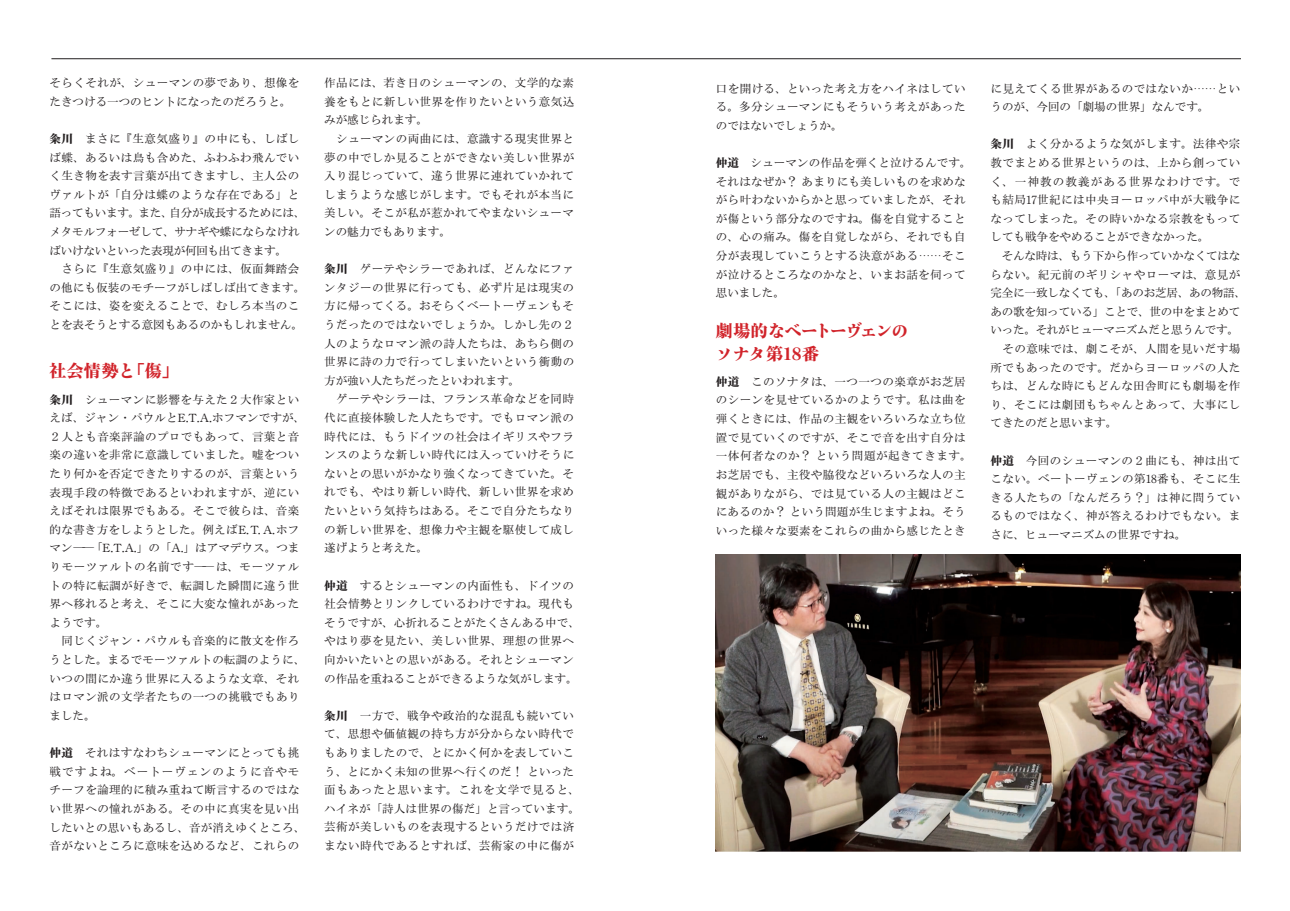
<style>
.page{position:relative;width:1290px;height:911px;background:#fff}
.page>*{position:absolute;margin:0;border:0;box-sizing:border-box;transform-origin:0 0}
.t1{font:16.88px/22.1px "Ro H Min Sink Std UB";color:#d1232a}
.t2{font:500 11.5px/18.6px "Ro H Mincho Pro";letter-spacing:.035em;color:#231f20}
.t3{font:500 11.5px/18.6px "Ro H Mincho Pro";letter-spacing:.01em;color:#231f20}
.t4{font:500 11.5px/18.6px "Ro H Mincho Pro";color:#231f20}
.s1{font-family:"Ro H Mincho Std UB";font-weight:400}
</style>
<div class="page">
<img style="left:716px;top:555px;width:524px;height:296px">
<hr style="left:51px;top:58px;width:1190px;height:1px;background:#231f20">
<p class="t4" style="left:50px;top:74px;width:251px">そらくそれが、シューマンの夢であり、想像をたきつける一つのヒントになったのだろうと。</p>
<p class="t3" style="left:50px;top:130px;width:257px"><span class="s1">粂川　</span>まさに『生意気盛り』の中にも、しばしば蝶、あるいは鳥も含めた、ふわふわ飛んでいく生き物を表す言葉が出てきますし、主人公のヴァルトが「自分は蝶のような存在である」と語ってもいます。また、自分が成長するためには、メタモルフォーゼして、サナギや蝶にならなければいけないといった表現が何回も出てきます。<br>　さらに『生意気盛り』の中には、仮面舞踏会の他にも仮装のモチーフがしばしば出てきます。そこには、姿を変えることで、むしろ本当のことを表そうとする意図もあるのかもしれません。</p>
<h1 class="t1" style="left:50px;top:360px;width:130px">社会情勢と「傷」</h1>
<p class="t2" style="left:50px;top:391px;width:257px"><span class="s1">粂川　</span>シューマンに影響を与えた２大作家といえば、ジャン・パウルとE.T.A.ホフマンですが、<br>２人とも音楽評論のプロでもあって、言葉と音楽の違いを非常に意識していました。嘘をついたり何かを否定できたりするのが、言葉という表現手段の特徴であるといわれますが、逆にいえばそれは限界でもある。そこで彼らは、音楽的な書き方をしようとした。例えばE.T. A.ホフマン──「E.T.A.」の「A.」はアマデウス。つまりモーツァルトの名前です── は、モーツァルトの特に転調が好きで、転調した瞬間に違う世界へ移れると考え、そこに大変な憧れがあったようです。<br>　同じくジャン・パウルも音楽的に散文を作ろうとした。まるでモーツァルトの転調のように、いつの間にか違う世界に入るような文章、それはロマン派の文学者たちの一つの挑戦でもありました。</p>
<p class="t2" style="left:50px;top:744px;width:257px"><span class="s1">仲道　</span>それはすなわちシューマンにとっても挑戦ですよね。ベートーヴェンのように音やモチーフを論理的に積み重ねて断言するのではない世界への憧れがある。その中に真実を見い出したいとの思いもあるし、音が消えゆくところ、音がないところに意味を込めるなど、これらの</p>
<p class="t2" style="left:324px;top:74px;width:251px">作品には、若き日のシューマンの、文学的な素養をもとに新しい世界を作りたいという意気込みが感じられます。<br>　シューマンの両曲には、意識する現実世界と夢の中でしか見ることができない美しい世界が入り混じっていて、違う世界に連れていかれてしまうような感じがします。でもそれが本当に美しい。そこが私が惹かれてやまないシューマンの魅力でもあります。</p>
<p class="t2" style="left:324px;top:260px;width:251px"><span class="s1">粂川　</span>ゲーテやシラーであれば、どんなにファンタジーの世界に行っても、必ず片足は現実の方に帰ってくる。おそらくベートーヴェンもそうだったのではないでしょうか。しかし先の２人のようなロマン派の詩人たちは、あちら側の世界に詩の力で行ってしまいたいという衝動の方が強い人たちだったといわれます。<br>　ゲーテやシラーは、フランス革命などを同時代に直接体験した人たちです。でもロマン派の時代には、もうドイツの社会はイギリスやフランスのような新しい時代には入っていけそうにないとの思いがかなり強くなってきていた。それでも、やはり新しい時代、新しい世界を求めたいという気持ちはある。そこで自分たちなりの新しい世界を、想像力や主観を駆使して成し遂げようと考えた。</p>
<p class="t2" style="left:324px;top:576px;width:257px"><span class="s1">仲道　</span>するとシューマンの内面性も、ドイツの社会情勢とリンクしているわけですね。現代もそうですが、心折れることがたくさんある中で、やはり夢を見たい、美しい世界、理想の世界へ向かいたいとの思いがある。それとシューマンの作品を重ねることができるような気がします。</p>
<p class="t2" style="left:324px;top:707px;width:257px"><span class="s1">粂川　</span>一方で、戦争や政治的な混乱も続いていて、思想や価値観の持ち方が分からない時代でもありましたので、とにかく何かを表していこう、とにかく未知の世界へ行くのだ！ といった面もあったと思います。これを文学で見ると、ハイネが「詩人は世界の傷だ」と言っています。芸術が美しいものを表現するというだけでは済まない時代であるとすれば、芸術家の中に傷が</p>
<p class="t2" style="left:716px;top:80px;width:251px;text-align:justify">口を開ける、といった考え方をハイネはしている。多分シューマンにもそういう考えがあったのではないでしょうか。</p>
<p class="t2" style="left:716px;top:154px;width:257px"><span class="s1">仲道　</span>シューマンの作品を弾くと泣けるんです。それはなぜか？ あまりにも美しいものを求めながら叶わないからかと思っていましたが、それが傷という部分なのですね。傷を自覚することの、心の痛み。傷を自覚しながら、それでも自分が表現していこうとする決意がある……そこが泣けるところなのかなと、いまお話を伺って思いました。</p>
<h1 class="t1" style="left:716px;top:320px;width:194px">劇場的なベートーヴェンのソナタ第18番</h1>
<p class="t2" style="left:716px;top:373px;width:257px"><span class="s1">仲道　</span>このソナタは、一つ一つの楽章がお芝居のシーンを見せているかのようです。私は曲を弾くときには、作品の主観をいろいろな立ち位置で見ていくのですが、そこで音を出す自分は一体何者なのか？ という問題が起きてきます。お芝居でも、主役や脇役などいろいろな人の主観がありながら、では見ている人の主観はどこにあるのか？ という問題が生じますよね。そういった様々な要素をこれらの曲から感じたとき</p>
<p class="t2" style="left:990px;top:80px;width:251px">に見えてくる世界があるのではないか……というのが、今回の「劇場の世界」なんです。</p>
<p class="t2" style="left:990px;top:135px;width:257px"><span class="s1">粂川　</span>よく分かるような気がします。法律や宗教でまとめる世界というのは、上から創っていく、一神教の教義がある世界なわけです。でも結局17世紀には中央ヨーロッパ中が大戦争になってしまった。その時いかなる宗教をもってしても戦争をやめることができなかった。<br>　そんな時は、もう下から作っていかなくてはならない。紀元前のギリシャやローマは、意見が完全に一致しなくても、「あのお芝居、あの物語、あの歌を知っている」ことで、世の中をまとめていった。それがヒューマニズムだと思うんです。　その意味では、劇こそが、人間を見いだす場所でもあったのです。だからヨーロッパの人たちは、どんな時にもどんな田舎町にも劇場を作り、そこには劇団もちゃんとあって、大事にしてきたのだと思います。</p>
<p class="t2" style="left:990px;top:452px;width:251px;text-align:justify"><span class="s1">仲道　</span>今回のシューマンの２曲にも、神は出てこない。ベートーヴェンの第18番も、そこに生きる人たちの「なんだろう？」は神に問うているものではなく、神が答えるわけでもない。まさに、ヒューマニズムの世界ですね。</p>
</div>
